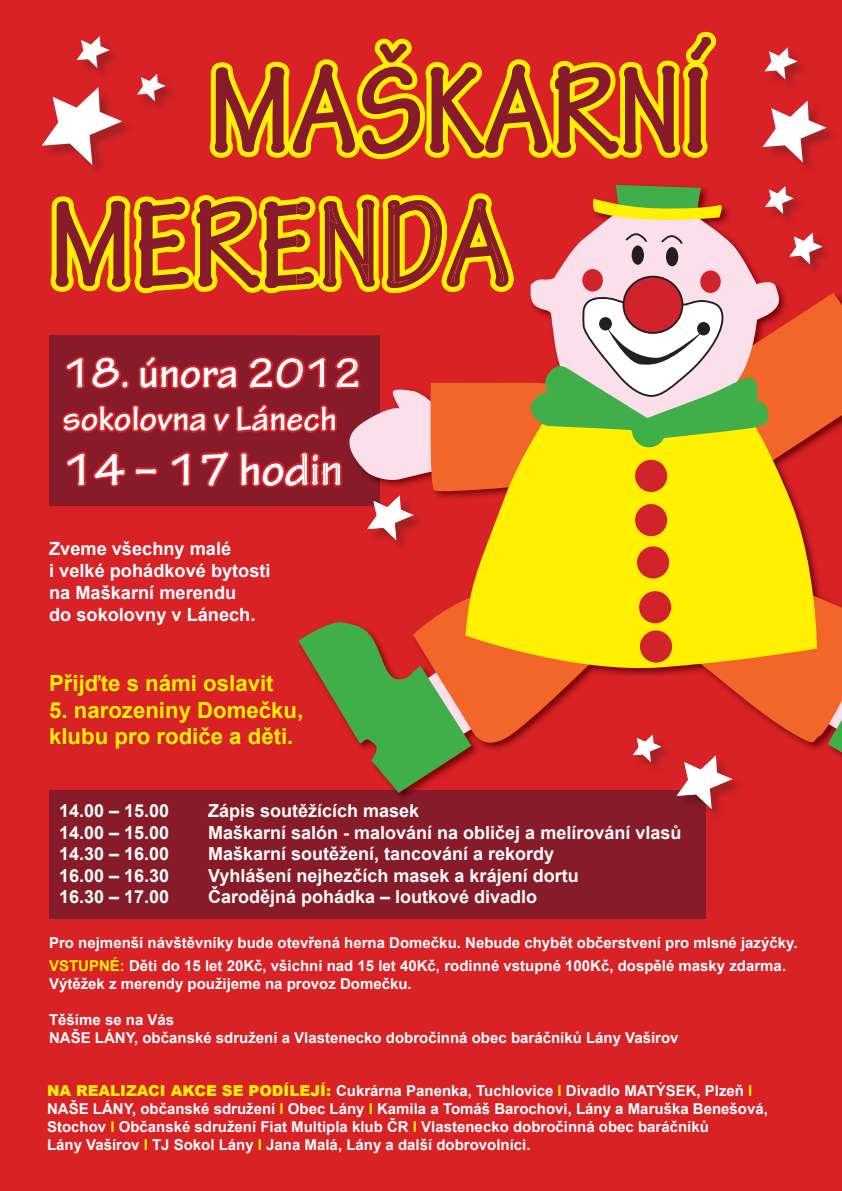
<style>
.page{position:relative;width:842px;height:1191px;background:#d82226}
.page>*{position:absolute;margin:0;border:0;box-sizing:border-box;transform-origin:0 0}
.t1{font:700 condensed 132px/134px "Tekton Pro";color:#871b29}
.t2{font:700 48px "Tekton Pro";color:#fff}
.t3{font:700 44px "Tekton Pro";color:#fff}
.t4{font:700 36px "Tekton Pro";color:#fff}
.t5{font:700 22.2px/26.6px "Arial";color:#fff101}
.t6{font:700 18.2px/21.8px "Arial";color:#fff}
.t7{font:700 18px "Arial";color:#fff}
.t8{font:700 15px/18px "Arial";color:#fff}
.s1{color:#fff101}
.s2{font-weight:900;color:#fff101}
</style>
<div class="page">
<div style="left:49px;top:790px;width:657px;height:128px;background:#871b29"></div>
<img style="left:799px;top:127px;width:34px;height:42px">
<svg style="left:763px;top:101px;width:63px;height:61px"></svg>
<svg style="left:42px;top:87px;width:80px;height:78px"></svg>
<img style="left:143px;top:84px;width:29px;height:24px">
<svg style="left:137px;top:74px;width:29px;height:27px"></svg>
<img style="left:772px;top:62px;width:32px;height:24px">
<svg style="left:764px;top:47px;width:34px;height:32px"></svg>
<svg style="left:77px;top:36px;width:33px;height:32px"></svg>
<svg style="left:209px;top:31px;width:508px;height:129px"></svg>
<svg style="left:51px;top:195px;width:245px;height:98px;fill:#fff101"></svg>
<div style="left:49px;top:335px;width:331px;height:171px;background:#871b29"></div>
<img style="left:708px;top:809px;width:12px;height:7px">
<img style="left:300px;top:793px;width:377px;height:11px">
<img style="left:296px;top:804px;width:117px;height:2px">
<img style="left:765px;top:186px;width:29px;height:28px">
<img style="left:640px;top:743px;width:28px;height:26px">
<img style="left:633px;top:734px;width:28px;height:28px">
<img style="left:789px;top:232px;width:34px;height:33px">
<img style="left:296px;top:193px;width:218px;height:100px">
<img style="left:296px;top:198px;width:86px;height:90px">
<img style="left:382px;top:198px;width:127px;height:90px">
<svg style="left:677px;top:588px;width:165px;height:221px"></svg>
<svg style="left:298px;top:600px;width:294px;height:193px"></svg>
<svg style="left:465px;top:540px;width:352px;height:134px;background:#f9d706"></svg>
<svg style="left:530px;top:215px;width:252px;height:78px;fill:#fbdfeb"></svg>
<svg style="left:593px;top:185px;width:132px;height:40px"></svg>
<div style="left:632px;top:245px;width:12px;height:20px;background:#231f20;border-radius:50%"></div>
<div style="left:666px;top:247px;width:12px;height:19px;background:#231f20;border-radius:50%"></div>
<svg style="left:624px;top:231px;width:25px;height:12px"></svg>
<svg style="left:660px;top:233px;width:24px;height:12px"></svg>
<div style="left:582px;top:269px;width:21px;height:22px;background:#d1232a;border-radius:50%"></div>
<div style="left:700px;top:270px;width:21px;height:23px;background:#d1232a;border-radius:50%"></div>
<svg style="left:62px;top:293px;width:780px;height:247px"></svg>
<div style="left:623px;top:277px;width:59px;height:56px;background:#d1232a;border-radius:50%"></div>
<div style="left:622px;top:276px;width:61px;height:58px;border:2px solid #231f20;border-radius:50%"></div>
<div style="left:635px;top:460px;width:32px;height:32px;background:#d1232a;border-radius:50%"></div>
<div style="left:635px;top:504px;width:32px;height:32px;background:#d1232a;border-radius:50%"></div>
<div style="left:637px;top:546px;width:32px;height:32px;background:#d1232a;border-radius:50%"></div>
<div style="left:639px;top:591px;width:32px;height:32px;background:#d1232a;border-radius:50%"></div>
<div style="left:640px;top:630px;width:32px;height:32px;background:#d1232a;border-radius:50%"></div>
<h1 class="t1" style="left:49px;top:46px;width:661px;text-indent:159px">MAŠKARNÍ<br>MERENDA</h1>
<h3 class="t3" style="left:63px;top:347px;width:301px">18. února 2012</h3>
<h3 class="t4" style="left:63px;top:397px;width:276px">sokolovna v Lánech</h3>
<h2 class="t2" style="left:63px;top:441px;width:282px">14 – 17 hodin</h2>
<p class="t6" style="left:49px;top:538px;width:223px">Zveme všechny malé<br>i velké pohádkové bytosti na Maškarní merendu<br>do sokolovny v Lánech.</p>
<h3 class="t5" style="left:49px;top:670px;width:226px">Přijďte s námi oslavit</h3>
<h3 class="t5" style="left:49px;top:697px;width:256px">5. narozeniny Domečku, klubu pro rodiče a děti.</h3>
<p class="t7" style="left:59px;top:799px;width:112px">14.00 – 15.00</p>
<p class="t7" style="left:208px;top:799px;width:213px">Zápis soutěžících masek</p>
<p class="t7" style="left:59px;top:820px;width:112px">14.00 – 15.00</p>
<p class="t7" style="left:208px;top:820px;width:475px">Maškarní salón - malování na obličej a melírování vlasů</p>
<p class="t7" style="left:59px;top:842px;width:112px">14.30 – 16.00</p>
<p class="t7" style="left:208px;top:842px;width:348px">Maškarní soutěžení, tancování a rekordy</p>
<p class="t7" style="left:59px;top:863px;width:112px">16.00 – 16.30</p>
<p class="t7" style="left:208px;top:863px;width:372px">Vyhlášení nejhezčích masek a krájení dortu</p>
<p class="t7" style="left:59px;top:885px;width:112px">16.30 – 17.00</p>
<p class="t7" style="left:208px;top:885px;width:331px">Čarodějná pohádka – loutkové divadlo</p>
<p class="t8" style="left:49px;top:931px;width:750px;line-height:23px">Pro nejmenší návštěvníky bude otevřená herna Domečku. Nebude chybět občerstvení pro mlsné jazýčky.<br><span class="s1">VSTUPNÉ:</span> Děti do 15 let 20Kč, všichni nad 15 let 40Kč, rodinné vstupné 100Kč, dospělé masky zdarma.</p>
<p class="t8" style="left:49px;top:975px;width:364px">Výtěžek z merendy použijeme na provoz Domečku.</p>
<p class="t8" style="left:49px;top:1011px;width:631px">Těšíme se na Vás<br>NAŠE LÁNY, občanské sdružení a Vlastenecko dobročinná obec baráčníků Lány Vašírov</p>
<p class="t8" style="left:47px;top:1082px;width:722px"><span class="s2">NA REALIZACI AKCE SE PODÍLEJÍ:</span> Cukrárna Panenka, Tuchlovice <span class="s1">I</span> Divadlo MATÝSEK, Plzeň <span class="s1">I </span>NAŠE LÁNY, občanské sdružení <span class="s1">I</span> Obec Lány <span class="s1">I</span> Kamila a Tomáš Barochovi, Lány a Maruška Benešová, Stochov <span class="s1">I</span> Občanské sdružení Fiat Multipla klub ČR <span class="s1">I</span> Vlastenecko dobročinná obec baráčníků<br>Lány Vašírov <span class="s1">I</span> TJ Sokol Lány <span class="s1">I</span> Jana Malá, Lány a další dobrovolníci.</p>
</div>
